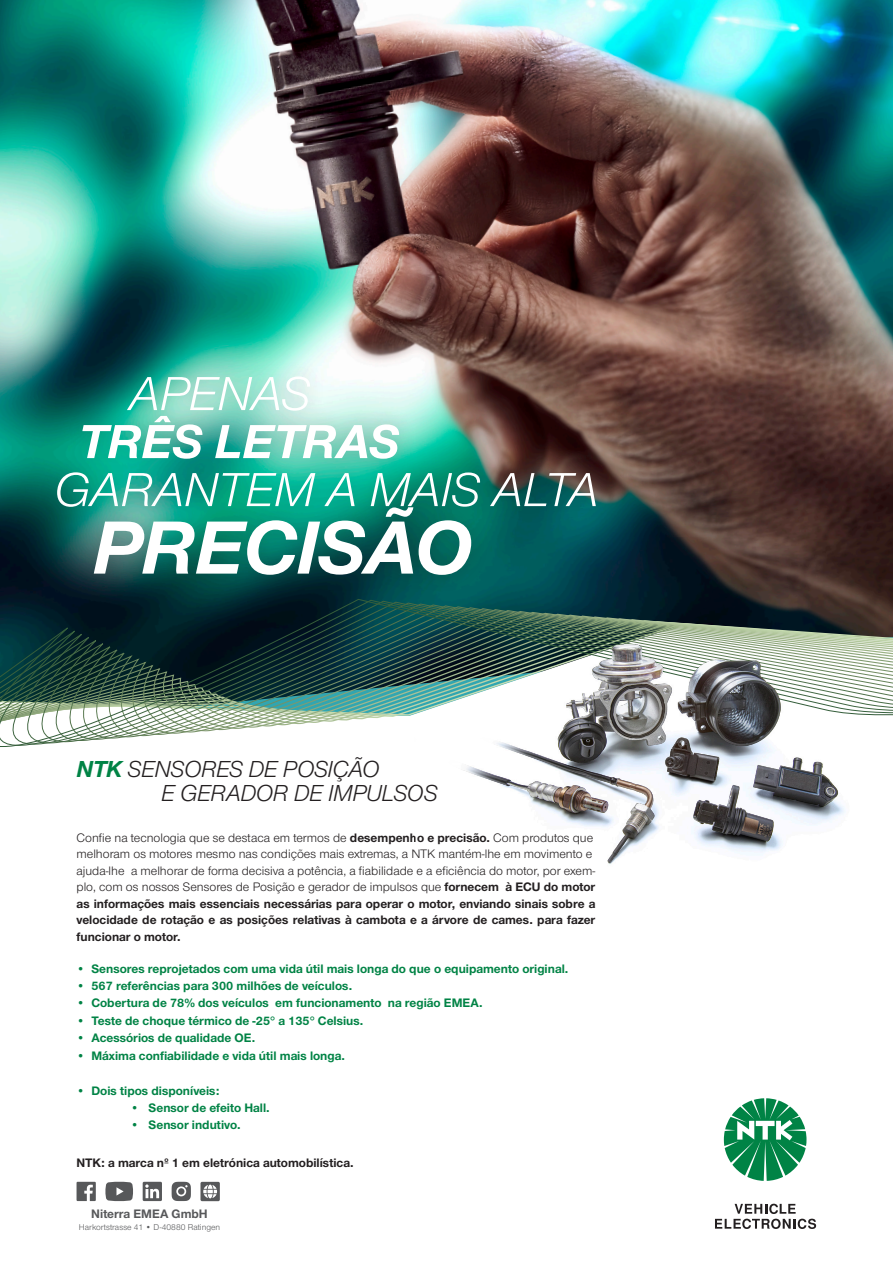
<style>
.page{position:relative;width:893px;height:1263px;background:#fff}
.page>*{position:absolute;margin:0;border:0;box-sizing:border-box;transform-origin:0 0}
.HeadTitel_Nimbus_regular_italic_32_32pt{font:italic 700 78px "Nimbus San Nov";letter-spacing:-.015em;color:#fff}
.HeadTitel_Nimbus_regular_italic_32_32pt-2{font:italic 49.5px "Nimbus San Nov";letter-spacing:-.01em;color:#fff}
.HeadTitel_Nimbus_regular_italic_32_32pt-3{font:italic 700 49.5px "Nimbus San Nov";letter-spacing:-.01em;color:#fff}
.Text_Regular_8_5_11{font:italic 24px "Nimbus San Nov";letter-spacing:-.015em;color:#231f20}
.Bullet_Bold_8_5_11_green{font:700 12.75px "Nimbus San Nov";color:#008345}
.Text_Regular_8_5_11-2{font:700 12.75px/16.5px "Nimbus San Nov";color:#231f20;text-align:justify}
.Text_Regular_8_5_11-3{font:12.75px "Nimbus San Nov";color:#231f20}
.Bullet_Bold_8_5_11_green-2{font:700 12.75px "Nimbus San Nov";color:#231f20}
.t1{font:700 12.75px "Nimbus San Nov";color:#57585a}
.t2{font:8.7px "Nimbus San Nov";color:#57585a}
.s1{font-weight:700;color:#008345}
.s2{font-weight:700}
.s3{font-weight:400}
</style>
<div class="page">
<img style="left:0;top:0;width:893px;height:599px">
<div style="left:38px;top:358px;width:576px;height:236px;background:#231f20;opacity:.25"></div>
<svg style="left:0;top:599px;width:817px;height:628px"></svg>
<svg style="left:715px;top:1204px;width:101px;height:25px"></svg>
<div style="left:721px;top:1095px;width:89px;height:89px;background:#fff;border-radius:50%"></div>
<svg style="left:724px;top:1098px;width:82px;height:83px"></svg>
<img style="left:414px;top:537px;width:479px;height:345px">
<svg style="left:77px;top:1182px;width:19px;height:19px"></svg>
<svg style="left:105px;top:1182px;width:28px;height:19px"></svg>
<svg style="left:143px;top:1182px;width:19px;height:19px"></svg>
<svg style="left:172px;top:1182px;width:19px;height:19px"></svg>
<div style="left:200px;top:1182px;width:20px;height:19px;background:#57585a;border-radius:2px"></div>
<svg style="left:203px;top:1184px;width:14px;height:14px"></svg>
<p class="HeadTitel_Nimbus_regular_italic_32_32pt-2" style="left:129px;top:366px;width:183px">APENAS</p>
<p class="HeadTitel_Nimbus_regular_italic_32_32pt-3" style="left:78px;top:413px;width:323px">TRÊS LETRAS</p>
<p class="HeadTitel_Nimbus_regular_italic_32_32pt-2" style="left:54px;top:462px;width:546px">GARANTEM A MAIS ALTA</p>
<p class="HeadTitel_Nimbus_regular_italic_32_32pt" style="left:93px;top:502px;width:381px">PRECISÃO</p>
<p class="Text_Regular_8_5_11" style="left:77px;top:756px;width:304px"><span class="s1">NTK</span> SENSORES DE POSIÇÃO</p>
<p class="Text_Regular_8_5_11" style="left:161px;top:780px;width:278px">E GERADOR DE IMPULSOS</p>
<p class="Text_Regular_8_5_11-3" style="left:77px;top:830px;width:518px">Confie na tecnologia que se destaca em termos de <span class="s2">desempenho e precisão.</span> Com produtos que</p>
<p class="Text_Regular_8_5_11-3" style="left:77px;top:847px;width:517px">melhoram os motores mesmo nas condições mais extremas, a NTK mantém-lhe em movimento e</p>
<p class="Text_Regular_8_5_11-2" style="left:77px;top:862px;width:520px"><span class="s3">ajuda-lhe a melhorar de forma decisiva a potência, a fiabilidade e a eficiência do motor, por exem&shy;plo, com os nossos Sensores de Posição e gerador de impulsos que</span> fornecem à ECU do motor as informações mais essenciais necessárias para operar o motor, enviando sinais sobre a velocidade de rotação e as posições relativas à cambota e a árvore de cames. para fazer funcionar o motor.</p>
<p class="Bullet_Bold_8_5_11_green" style="left:77px;top:961px;width:493px">• Sensores reprojetados com uma vida útil mais longa do que o equipamento original.</p>
<p class="Bullet_Bold_8_5_11_green" style="left:77px;top:978px;width:277px">• 567 referências para 300 milhões de veículos.</p>
<p class="Bullet_Bold_8_5_11_green" style="left:77px;top:995px;width:408px">• Cobertura de 78% dos veículos em funcionamento na região EMEA.</p>
<p class="Bullet_Bold_8_5_11_green" style="left:77px;top:1013px;width:288px">• Teste de choque térmico de -25° a 135° Celsius.</p>
<p class="Bullet_Bold_8_5_11_green" style="left:77px;top:1030px;width:180px">• Acessórios de qualidade OE.</p>
<p class="Bullet_Bold_8_5_11_green" style="left:77px;top:1048px;width:270px">• Máxima confiabilidade e vida útil mais longa.</p>
<p class="Bullet_Bold_8_5_11_green" style="left:77px;top:1083px;width:145px">• Dois tipos disponíveis:</p>
<p class="Bullet_Bold_8_5_11_green" style="left:131px;top:1100px;width:141px">• Sensor de efeito Hall.</p>
<p class="Bullet_Bold_8_5_11_green" style="left:131px;top:1117px;width:112px">• Sensor indutivo.</p>
<p class="Bullet_Bold_8_5_11_green-2" style="left:77px;top:1155px;width:279px">NTK: a marca nº 1 em eletrónica automobilística.</p>
<p class="t1" style="left:91px;top:1207px;width:118px">Niterra EMEA GmbH</p>
<p class="t2" style="left:79px;top:1222px;width:143px">Harkortstrasse 41 • D-40880 Ratingen</p>
</div>
